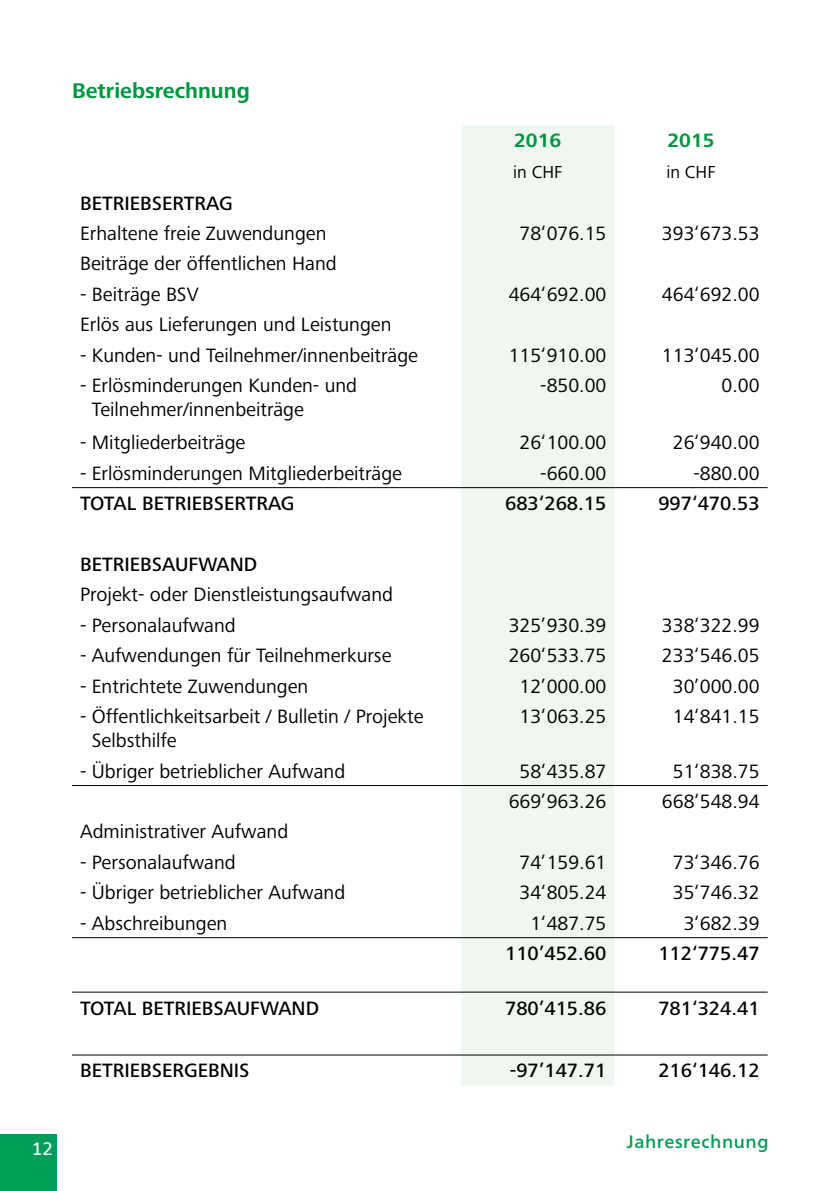
<style>
.page{position:relative;width:840px;height:1191px;background:#fff}
.page>*{position:absolute;margin:0;border:0;box-sizing:border-box;transform-origin:0 0}
.t1{font:700 22px "Frutiger Next";color:#009641}
.t2{font:20px/24px "Frutiger Next";color:#000}
.t3{font:500 20px "Frutiger Next";color:#000}
.t4{font:700 20px "Frutiger Next";color:#009641}
.t5{font:500 18px "Frutiger Neue 1450";letter-spacing:.03em;color:#009e59}
.t6{font:18px "Frutiger Next";color:#000}
.t7{font:18px "Frutiger Neue 1450";color:#fff}
</style>
<div class="page">
<div style="left:0;top:1162px;width:28px;height:29px;background:#009e59"></div>
<div style="left:0;top:1134px;width:28px;height:28px;background:#009e59"></div>
<div style="left:28px;top:1162px;width:29px;height:29px;background:#009e59"></div>
<div style="left:28px;top:1134px;width:29px;height:28px;background:#009e59"></div>
<div style="left:461px;top:125px;width:153px;height:960px;background:#eff7f0"></div>
<hr style="left:72px;top:487px;width:389px;height:1px;background:#000">
<hr style="left:461px;top:487px;width:153px;height:1px;background:#000">
<hr style="left:614px;top:487px;width:153px;height:1px;background:#000">
<hr style="left:72px;top:1054px;width:389px;height:1px;background:#000">
<hr style="left:461px;top:1054px;width:153px;height:1px;background:#000">
<hr style="left:614px;top:1054px;width:153px;height:1px;background:#000">
<hr style="left:72px;top:937px;width:389px;height:1px;background:#000">
<hr style="left:461px;top:937px;width:153px;height:1px;background:#000">
<hr style="left:614px;top:937px;width:153px;height:1px;background:#000">
<hr style="left:72px;top:785px;width:389px;height:1px;background:#000">
<hr style="left:461px;top:785px;width:153px;height:1px;background:#000">
<hr style="left:614px;top:785px;width:153px;height:1px;background:#000">
<hr style="left:72px;top:991px;width:389px;height:1px;background:#000">
<hr style="left:461px;top:991px;width:153px;height:1px;background:#000">
<hr style="left:614px;top:991px;width:153px;height:1px;background:#000">
<p class="t1" style="left:72px;top:79px;width:179px">Betriebsrechnung</p>
<p class="t4" style="left:514px;top:129px;width:49px">2016</p>
<p class="t4" style="left:667px;top:129px;width:49px">2015</p>
<p class="t6" style="left:513px;top:162px;width:51px">in CHF</p>
<p class="t6" style="left:666px;top:162px;width:51px">in CHF</p>
<p class="t3" style="left:80px;top:192px;width:154px">BETRIEBSERTRAG</p>
<p class="t2" style="left:80px;top:221px;width:248px">Erhaltene freie Zuwendungen</p>
<p class="t2" style="left:519px;top:221px;width:88px">78‘076.15</p>
<p class="t2" style="left:661px;top:221px;width:99px">393‘673.53</p>
<p class="t2" style="left:80px;top:252px;width:258px">Beiträge der öffentlichen Hand</p>
<p class="t2" style="left:80px;top:282px;width:120px">- Beiträge BSV</p>
<p class="t2" style="left:508px;top:282px;width:99px">464‘692.00</p>
<p class="t2" style="left:661px;top:282px;width:99px">464‘692.00</p>
<p class="t2" style="left:80px;top:313px;width:313px">Erlös aus Lieferungen und Leistungen</p>
<p class="t2" style="left:80px;top:343px;width:339px">- Kunden- und Teilnehmer/innenbeiträge</p>
<p class="t2" style="left:508px;top:343px;width:99px">115‘910.00</p>
<p class="t2" style="left:661px;top:343px;width:99px">113‘045.00</p>
<p class="t2" style="left:92px;top:373px;width:266px;text-indent:-12px">- Erlösminderungen Kunden- und<br>Teilnehmer/innenbeiträge</p>
<p class="t2" style="left:540px;top:373px;width:68px">-850.00</p>
<p class="t2" style="left:721px;top:373px;width:39px">0.00</p>
<p class="t2" style="left:80px;top:430px;width:167px">- Mitgliederbeiträge</p>
<p class="t2" style="left:519px;top:430px;width:88px">26‘100.00</p>
<p class="t2" style="left:672px;top:430px;width:88px">26‘940.00</p>
<p class="t2" style="left:80px;top:461px;width:323px">- Erlösminderungen Mitgliederbeiträge</p>
<p class="t2" style="left:540px;top:461px;width:68px">-660.00</p>
<p class="t2" style="left:693px;top:461px;width:68px">-880.00</p>
<p class="t3" style="left:80px;top:492px;width:216px">TOTAL BETRIEBSERTRAG</p>
<p class="t3" style="left:505px;top:492px;width:103px">683‘268.15</p>
<p class="t3" style="left:658px;top:492px;width:103px">997‘470.53</p>
<p class="t3" style="left:80px;top:553px;width:179px">BETRIEBSAUFWAND</p>
<p class="t2" style="left:80px;top:583px;width:314px">Projekt- oder Dienstleistungsaufwand</p>
<p class="t2" style="left:80px;top:613px;width:157px">- Personalaufwand</p>
<p class="t2" style="left:508px;top:613px;width:99px">325’930.39</p>
<p class="t2" style="left:661px;top:613px;width:99px">338‘322.99</p>
<p class="t2" style="left:80px;top:643px;width:313px">- Aufwendungen für Teilnehmerkurse</p>
<p class="t2" style="left:508px;top:643px;width:99px">260‘533.75</p>
<p class="t2" style="left:661px;top:643px;width:99px">233‘546.05</p>
<p class="t2" style="left:80px;top:674px;width:230px">- Entrichtete Zuwendungen</p>
<p class="t2" style="left:519px;top:674px;width:88px">12’000.00</p>
<p class="t2" style="left:672px;top:674px;width:88px">30’000.00</p>
<p class="t2" style="left:92px;top:704px;width:333px;text-indent:-12px">- Öffentlichkeitsarbeit / Bulletin / Projekte<br>Selbsthilfe</p>
<p class="t2" style="left:519px;top:704px;width:88px">13‘063.25</p>
<p class="t2" style="left:672px;top:704px;width:88px">14‘841.15</p>
<p class="t2" style="left:80px;top:759px;width:266px">- Übriger betrieblicher Aufwand</p>
<p class="t2" style="left:519px;top:759px;width:88px">58‘435.87</p>
<p class="t2" style="left:672px;top:759px;width:88px">51‘838.75</p>
<p class="t2" style="left:508px;top:789px;width:99px">669’963.26</p>
<p class="t2" style="left:661px;top:789px;width:99px">668‘548.94</p>
<p class="t2" style="left:80px;top:820px;width:209px">Administrativer Aufwand</p>
<p class="t2" style="left:80px;top:850px;width:157px">- Personalaufwand</p>
<p class="t2" style="left:519px;top:850px;width:88px">74’159.61</p>
<p class="t2" style="left:672px;top:850px;width:88px">73‘346.76</p>
<p class="t2" style="left:80px;top:880px;width:266px">- Übriger betrieblicher Aufwand</p>
<p class="t2" style="left:519px;top:880px;width:88px">34‘805.24</p>
<p class="t2" style="left:672px;top:880px;width:88px">35‘746.32</p>
<p class="t2" style="left:80px;top:911px;width:149px">- Abschreibungen</p>
<p class="t2" style="left:530px;top:911px;width:77px">1‘487.75</p>
<p class="t2" style="left:683px;top:911px;width:77px">3‘682.39</p>
<p class="t3" style="left:505px;top:942px;width:103px">110’452.60</p>
<p class="t3" style="left:658px;top:942px;width:103px">112‘775.47</p>
<p class="t3" style="left:80px;top:996px;width:240px">TOTAL BETRIEBSAUFWAND</p>
<p class="t3" style="left:505px;top:996px;width:103px">780’415.86</p>
<p class="t3" style="left:658px;top:996px;width:103px">781‘324.41</p>
<p class="t3" style="left:80px;top:1059px;width:171px">BETRIEBSERGEBNIS</p>
<p class="t3" style="left:509px;top:1059px;width:98px">-97’147.71</p>
<p class="t3" style="left:658px;top:1059px;width:103px">216‘146.12</p>
<p class="t7" style="left:32px;top:1138px;width:22px">12</p>
<p class="t5" style="left:626px;top:1131px;width:143px">Jahresrechnung</p>
</div>
